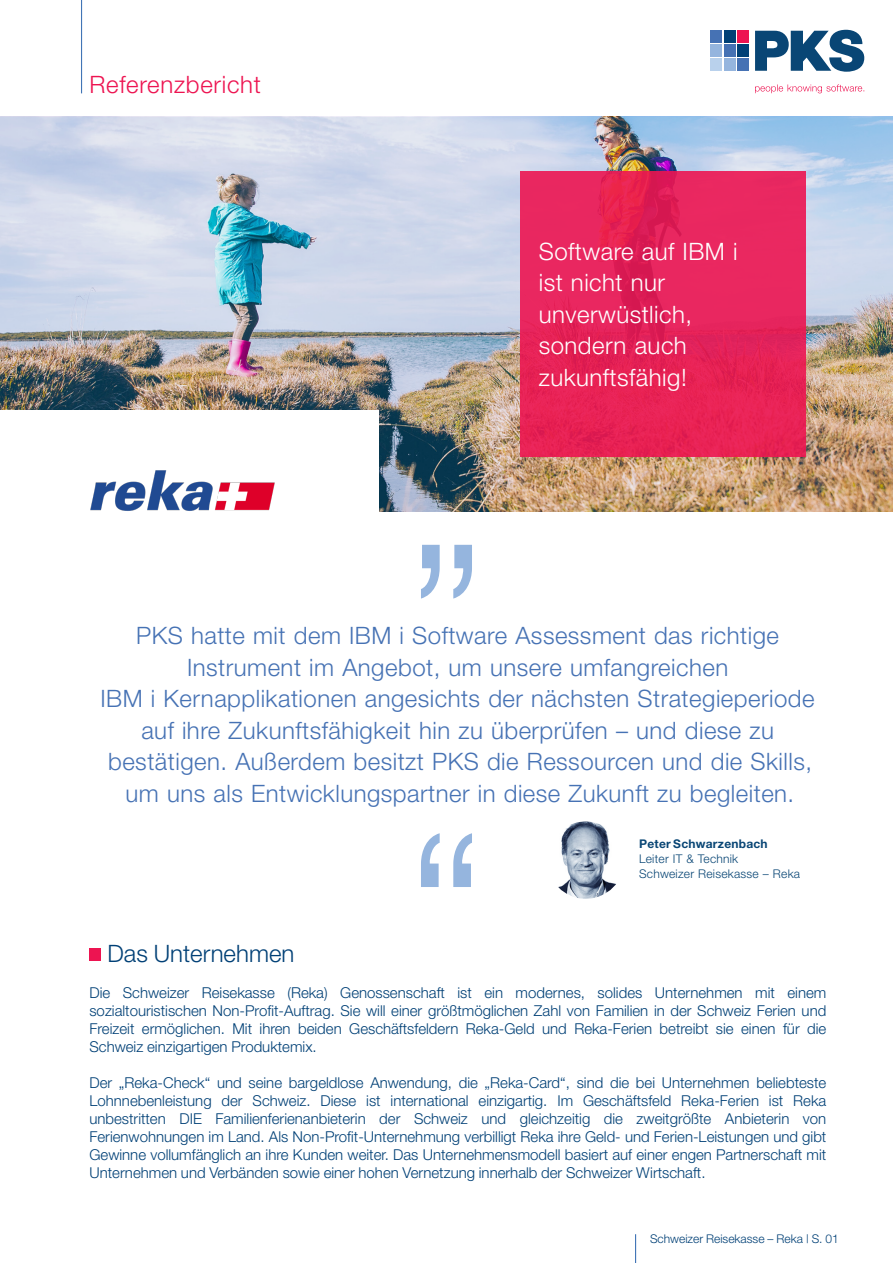
<style>
.page{position:relative;width:893px;height:1263px;background:#fff}
.page>*{position:absolute;margin:0;border:0;box-sizing:border-box;transform-origin:0 0}
.t1{font:300 24px/31.5px "Helvetica Neue";letter-spacing:.02em;color:#4672b4;text-align:center}
.t2{font:300 24px/31.5px "Helvetica Neue";letter-spacing:.02em;color:#fff}
.t3{font:300 24px "Helvetica Neue";letter-spacing:.03em;color:#ed1451}
.t4{font:300 24px "Helvetica Neue";color:#004076}
.t5{font:300 15px/18px "Helvetica Neue";color:#004076;text-align:justify}
.t6{font:300 12px "Helvetica Neue";letter-spacing:.02em;color:#094675}
.t7{font:300 12px "Helvetica Neue";color:#004076}
.t8{font:700 12px "Helvetica Neue";letter-spacing:.02em;color:#094675}
</style>
<div class="page">
<svg style="left:635px;top:1234px;width:1px;height:29px"></svg>
<img style="left:0;top:117px;width:893px;height:394px">
<svg style="left:755px;top:30px;width:109px;height:42px"></svg>
<div style="left:737px;top:58px;width:12px;height:13px;background:#4672b4"></div>
<div style="left:710px;top:31px;width:12px;height:12px;background:#4672b4"></div>
<div style="left:723px;top:31px;width:12px;height:12px;background:#004076"></div>
<div style="left:737px;top:45px;width:12px;height:12px;background:#004076"></div>
<div style="left:710px;top:45px;width:12px;height:12px;background:#95b5de"></div>
<div style="left:723px;top:45px;width:12px;height:12px;background:#4672b4"></div>
<div style="left:710px;top:58px;width:12px;height:13px;background:#b9d1ec"></div>
<div style="left:723px;top:58px;width:12px;height:13px;background:#95b5de"></div>
<div style="left:737px;top:31px;width:12px;height:12px;background:#ed1451"></div>
<svg style="left:755px;top:84px;width:109px;height:9px"></svg>
<div style="left:0;top:410px;width:378px;height:115px;background:#fff"></div>
<svg style="left:520px;top:171px;width:286px;height:286px;background:#e62359"></svg>
<img style="left:90px;top:470px;width:185px;height:41px">
<hr style="left:81px;top:0;width:1px;height:93px;background:#4275b6">
<img style="left:547px;top:821px;width:77px;height:78px;border-radius:39px">
<div style="left:89px;top:948px;width:12px;height:12px;background:#ed1451"></div>
<svg style="left:421px;top:545px;width:51px;height:53px"></svg>
<svg style="left:421px;top:833px;width:51px;height:54px"></svg>
<p class="t3" style="left:89px;top:70px;width:173px">Referenzbericht</p>
<p class="t2" style="left:539px;top:235px;width:200px">Software auf IBM i</p>
<p class="t2" style="left:539px;top:267px;width:155px">ist nicht nur unverwüstlich,</p>
<p class="t2" style="left:539px;top:330px;width:150px">sondern auch</p>
<p class="t2" style="left:539px;top:361px;width:150px">zukunftsfähig!</p>
<p class="t1" style="left:100px;top:620px;width:716px">PKS hatte mit dem IBM i Software Assessment das richtige Instrument im Angebot, um unsere umfangreichen<br>IBM i Kernapplikationen angesichts der nächsten Strategieperiode auf ihre Zukunftsfähigkeit hin zu überprüfen – und diese zu bestätigen. Außerdem besitzt PKS die Ressourcen und die Skills, um uns als Entwicklungspartner in diese Zukunft zu begleiten.</p>
<p class="t8" style="left:639px;top:836px;width:130px">Peter Schwarzenbach</p>
<p class="t6" style="left:639px;top:851px;width:101px">Leiter IT &amp; Technik</p>
<p class="t6" style="left:639px;top:866px;width:163px">Schweizer Reisekasse – Reka</p>
<p class="t4" style="left:107px;top:939px;width:188px">Das Unternehmen</p>
<p class="t5" style="left:89px;top:983px;width:738px">Die Schweizer Reisekasse (Reka) Genossenschaft ist ein modernes, solides Unternehmen mit einem sozialtouristischen Non-Profit-Auftrag. Sie will einer größtmöglichen Zahl von Familien in der Schweiz Ferien und Freizeit ermöglichen. Mit ihren beiden Geschäftsfeldern Reka-Geld und Reka-Ferien betreibt sie einen für die Schweiz einzigartigen Produktemix.</p>
<p class="t5" style="left:89px;top:1073px;width:738px">Der „Reka-Check“ und seine bargeldlose Anwendung, die „Reka-Card“, sind die bei Unternehmen beliebteste Lohnnebenleistung der Schweiz. Diese ist international einzigartig. Im Geschäftsfeld Reka-Ferien ist Reka unbestritten DIE Familienferienanbieterin der Schweiz und gleichzeitig die zweitgrößte Anbieterin von Ferienwohnungen im Land. Als Non-Profit-Unternehmung verbilligt Reka ihre Geld- und Ferien-Leistungen und gibt Gewinne vollumfänglich an ihre Kunden weiter. Das Unternehmensmodell basiert auf einer engen Partnerschaft mit Unternehmen und Verbänden sowie einer hohen Vernetzung innerhalb der Schweizer Wirtschaft.</p>
<p class="t7" style="left:650px;top:1231px;width:190px">Schweizer Reisekasse – Reka | S. 01</p>
</div>
